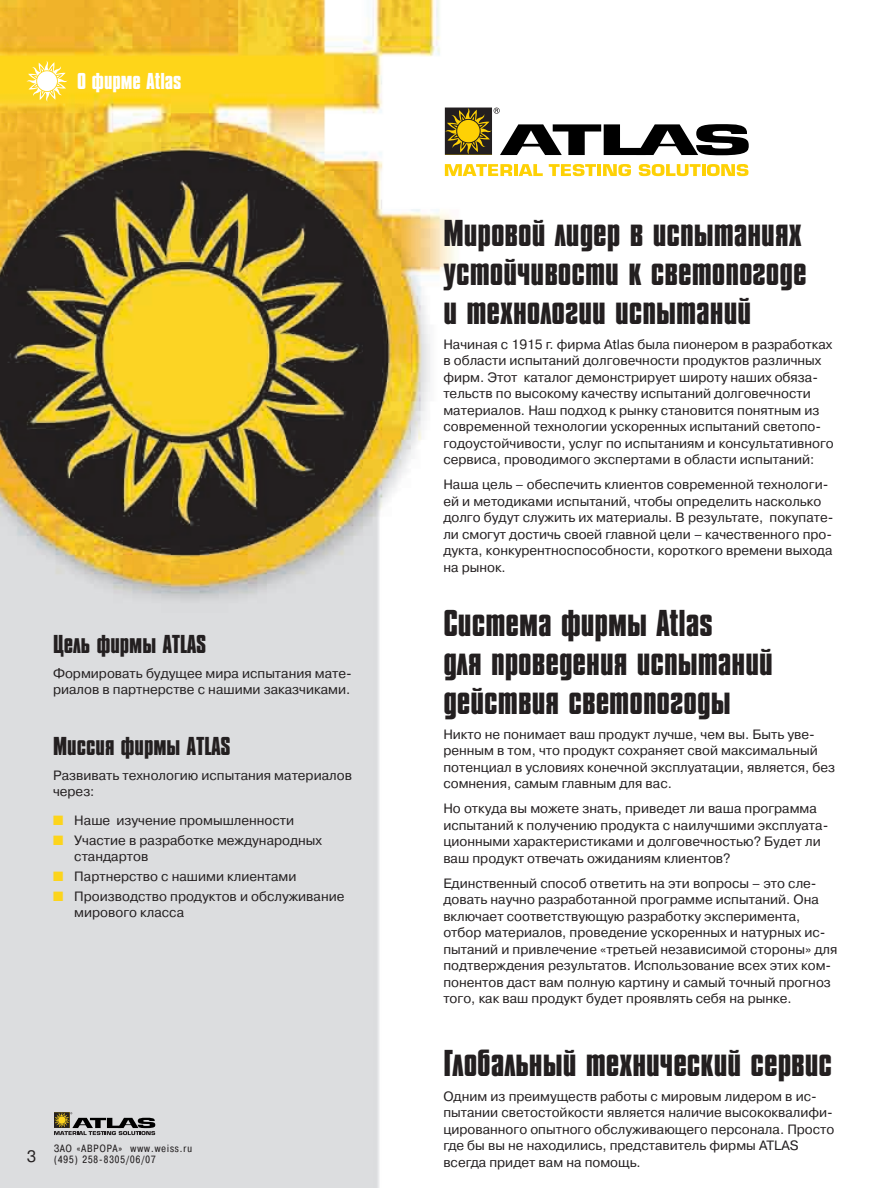
<style>
.page{position:relative;width:891px;height:1188px;background:#fff}
.page>*{position:absolute;margin:0;border:0;box-sizing:border-box;transform-origin:0 0}
.t1{font:700 39px/39px "Compo";color:#231f20}
.t2{font:700 27px "Compo";color:#231f20}
.t3{font:700 24px "Compo";color:#fff}
.t4{font:13.5px/16.5px "Pragmatica C";color:#231f20}
.t5{font:10.5px/10.5px "Arial Narrow";color:#231f20}
.t6{font:10.5px/10.5px "Pragmatica Cond C";letter-spacing:.1em;color:#231f20}
.s1{color:#fcd41c}
.s2{font-family:"Pragmatica C";font-size:16.5px}
</style>
<div class="page">
<img style="left:0;top:0;width:581px;height:1188px">
<svg style="left:54px;top:1112px;width:101px;height:23px;background:#8d8b85"></svg>
<svg style="left:27px;top:61px;width:40px;height:41px"></svg>
<svg style="left:445px;top:164px;width:67px;height:12px"></svg>
<hr style="left:514px;top:164px;width:4px;height:12px;background:#fed105">
<svg style="left:519px;top:164px;width:24px;height:12px"></svg>
<svg style="left:549px;top:164px;width:47px;height:12px"></svg>
<hr style="left:597px;top:164px;width:4px;height:12px;background:#fed105">
<svg style="left:603px;top:164px;width:28px;height:12px"></svg>
<svg style="left:639px;top:164px;width:110px;height:12px"></svg>
<svg style="left:445px;top:108px;width:304px;height:47px"></svg>
<h3 class="t3" style="left:77px;top:70px;width:106px">О фирме Atlas</h3>
<h2 class="t2" style="left:53px;top:632px;width:155px">Цель фирмы ATLAS</h2>
<p class="t4" style="left:53px;top:665px;width:300px">Формировать будущее мира испытания мате&shy;риалов в партнерстве с нашими заказчиками.</p>
<h2 class="t2" style="left:53px;top:734px;width:179px">Миссия фирмы ATLAS</h2>
<p class="t4" style="left:53px;top:767px;width:300px">Развивать технологию испытания материалов через:</p>
<p class="t4" style="left:53px;top:812px;width:243px"><span class="s1">■</span> Наше изучение промышленности</p>
<p class="t4" style="left:74px;top:832px;width:249px;text-indent:-21px"><span class="s1">■</span> Участие в разработке международных стандартов</p>
<p class="t4" style="left:53px;top:868px;width:245px"><span class="s1">■</span> Партнерство с нашими клиентами</p>
<p class="t4" style="left:74px;top:888px;width:272px;text-indent:-21px"><span class="s1">■</span> Производство продуктов и обслуживание мирового класса</p>
<p class="t5" style="left:27px;top:1140px;width:176px;text-indent:27px">ЗАО "АВРОРА"<br><span class="s2">3</span> (495) 258-8305/06/07 www.weiss.ru</p>
<p class="t6" style="left:54px;top:1144px;width:140px">ЗАО «АВРОРА» www.weiss.ru (495) 258-8305/06/07</p>
<h1 class="t1" style="left:443px;top:214px;width:365px">Мировой лидер в испытаниях устойчивости к светопогоде и технологии испытаний</h1>
<p class="t4" style="left:443px;top:336px;width:392px">Начиная с 1915 г. фирма Atlas была пионером в разработках в области испытаний долговечности продуктов различных фирм. Этот каталог демонстрирует широту наших обяза&shy;тельств по высокому качеству испытаний долговечности материалов. Наш подход к рынку становится понятным из современной технологии ускоренных испытаний светопо&shy;годоустойчивости, услуг по испытаниям и консультативного сервиса, проводимого экспертами в области испытаний:</p>
<p class="t4" style="left:443px;top:476px;width:392px">Наша цель – обеспечить клиентов современной технологи&shy;ей и методиками испытаний, чтобы определить насколько долго будут служить их материалы. В результате, покупате&shy;ли смогут достичь своей главной цели – качественного про&shy;дукта, конкурентноспособности, короткого времени выхода на рынок.</p>
<h1 class="t1" style="left:443px;top:604px;width:331px">Система фирмы Atlas<br>для проведения испытаний действия светопогоды</h1>
<p class="t4" style="left:443px;top:726px;width:393px">Никто не понимает ваш продукт лучше, чем вы. Быть уве&shy;ренным в том, что продукт сохраняет свой максимальный потенциал в условиях конечной эксплуатации, является, без сомнения, самым главным для вас.</p>
<p class="t4" style="left:443px;top:800px;width:386px">Но откуда вы можете знать, приведет ли ваша программа испытаний к получению продукта с наилучшими эксплуата&shy;ционными характеристиками и долговечностью? Будет ли ваш продукт отвечать ожиданиям клиентов?</p>
<p class="t4" style="left:443px;top:875px;width:396px">Единственный способ ответить на эти вопросы – это сле&shy;довать научно разработанной программе испытаний. Она включает соответствующую разработку эксперимента, отбор материалов, проведение ускоренных и натурных ис&shy;пытаний и привлечение «третьей независимой стороны» для подтверждения результатов. Использование всех этих ком&shy;понентов даст вам полную картину и самый точный прогноз того, как ваш продукт будет проявлять себя на рынке.</p>
<h1 class="t1" style="left:443px;top:1044px;width:390px">Глобальный технический сервис</h1>
<p class="t4" style="left:443px;top:1088px;width:393px">Одним из преимуществ работы с мировым лидером в ис&shy;пытании светостойкости является наличие высококвалифи&shy;цированного опытного обслуживающего персонала. Просто где бы вы не находились, представитель фирмы ATLAS всегда придет вам на помощь.</p>
</div>
